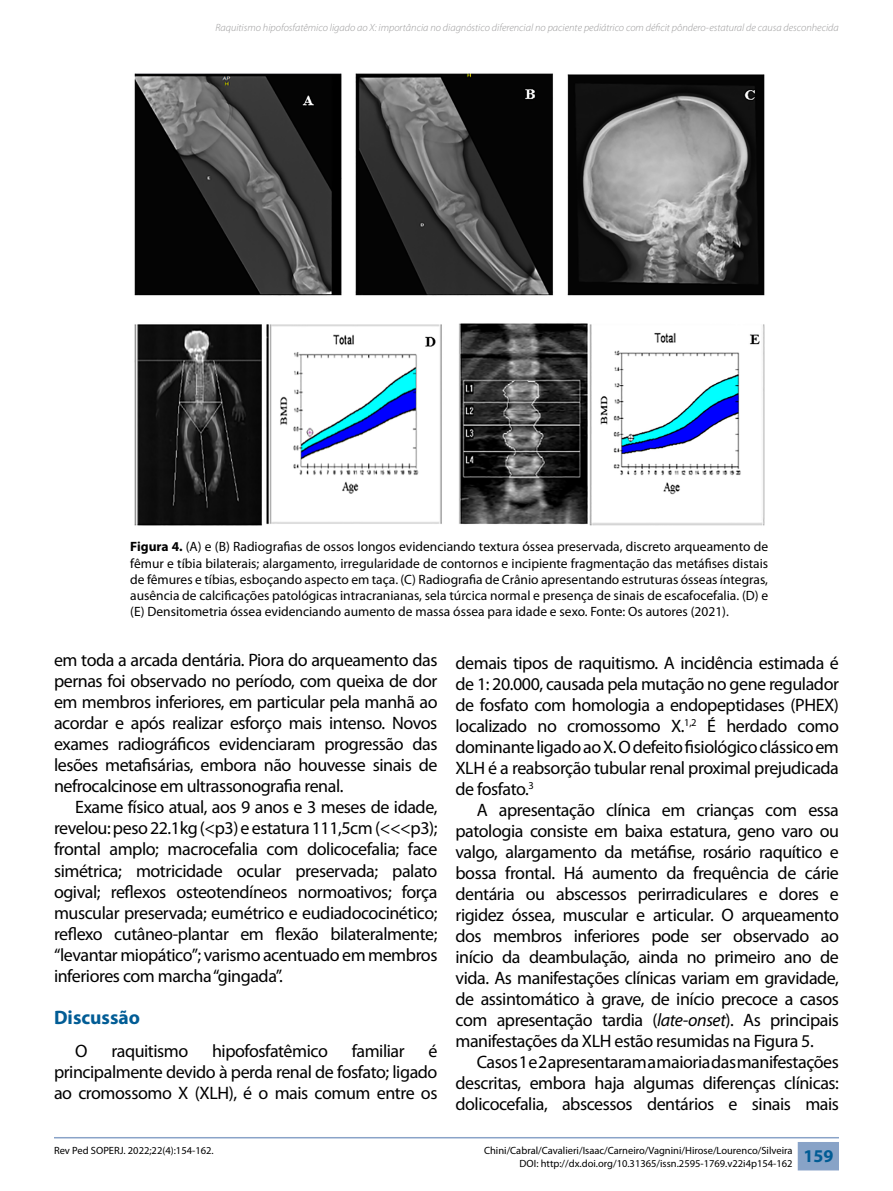
<style>
.page{position:relative;width:893px;height:1191px;background:#fff}
.page>*{position:absolute;margin:0;border:0;box-sizing:border-box;transform-origin:0 0}
.Tópico_e_subtópico{font:700 19.5px "Myriad Pro";color:#015c95}
.Texto{font:18px/21px "Myriad Pro";letter-spacing:-.025em;color:#000;text-align:justify}
.Legenda_da_Figura{font:13.5px/16.2px "Myriad Pro";color:#000;text-align:justify}
.t1{font:10.5px/12.6px "Myriad Pro";color:#000}
.t2{font:italic 300 10.5px "Myriad Pro";color:#9a999a}
.s1{font-weight:700}
.s2{font-style:italic}
</style>
<div class="page">
<hr style="left:54px;top:1137px;width:785px;height:1px;background:#89a3c8">
<div style="left:798px;top:1142px;width:41px;height:28px;background:#88a3c7"></div>
<img style="left:134px;top:73px;width:631px;height:453px">
<p class="t2" style="left:215px;top:21px;width:625px">Raquitismo hipofosfatêmico ligado ao X: importância no diagnóstico diferencial no paciente pediátrico com déficit pôndero-estatural de causa desconhecida</p>
<p class="Legenda_da_Figura" style="left:130px;top:538px;width:639px"><span class="s1">Figura 4.</span> (A) e (B) Radiografias de ossos longos evidenciando textura óssea preservada, discreto arqueamento de fêmur e tíbia bilaterais; alargamento, irregularidade de contornos e incipiente fragmentação das metáfises distais de fêmures e tíbias, esboçando aspecto em taça. (C) Radiografia de Crânio apresentando estruturas ósseas íntegras, ausência de calcificações patológicas intracranianas, sela túrcica normal e presença de sinais de escafocefalia. (D) e (E) Densitometria óssea evidenciando aumento de massa óssea para idade e sexo. Fonte: Os autores (2021).</p>
<p class="Texto" style="left:54px;top:649px;width:385px">em toda a arcada dentária. Piora do arqueamento das pernas foi observado no período, com queixa de dor em membros inferiores, em particular pela manhã ao acordar e após realizar esforço mais intenso. Novos exames radiográficos evidenciaram progressão das lesões metafisárias, embora não houvesse sinais de nefrocalcinose em ultrassonografia renal.</p>
<p class="Texto" style="left:54px;top:796px;width:385px;text-indent:21px">Exame físico atual, aos 9 anos e 3 meses de idade, revelou: peso 22.1kg (&lt;p3) e estatura 111,5cm (&lt;&lt;&lt;p3); frontal amplo; macrocefalia com dolicocefalia; face simétrica; motricidade ocular preservada; palato ogival; reflexos osteotendíneos normoativos; força muscular preservada; eumétrico e eudiadococinético; reflexo cutâneo-plantar em flexão bilateralmente; “levantar miopático”; varismo acentuado em membros inferiores com marcha “gingada”.</p>
<p class="Tópico_e_subtópico" style="left:54px;top:1004px;width:88px">Discussão</p>
<p class="Texto" style="left:75px;top:1040px;width:14px">O</p>
<p class="Texto" style="left:111px;top:1040px;width:78px">raquitismo</p>
<p class="Texto" style="left:212px;top:1040px;width:117px">hipofosfatêmico</p>
<p class="Texto" style="left:352px;top:1040px;width:55px">familiar</p>
<p class="Texto" style="left:455px;top:651px;width:385px">demais tipos de raquitismo. A incidência estimada é de 1: 20.000, causada pela mutação no gene regulador de fosfato com homologia a endopeptidases (PHEX) localizado no cromossomo X.<sup>1,2</sup> É herdado como dominante ligado ao X. O defeito fisiológico clássico em XLH é a reabsorção tubular renal proximal prejudicada de fosfato.<sup>3</sup></p>
<p class="Texto" style="left:455px;top:798px;width:385px;text-indent:21px">A apresentação clínica em crianças com essa patologia consiste em baixa estatura, geno varo ou valgo, alargamento da metáfise, rosário raquítico e bossa frontal. Há aumento da frequência de cárie dentária ou abscessos perirradiculares e dores e rigidez óssea, muscular e articular. O arqueamento dos membros inferiores pode ser observado ao início da deambulação, ainda no primeiro ano de vida. As manifestações clínicas variam em gravidade, de assintomático à grave, de início precoce a casos com apresentação tardia (<span class="s2">late-onset</span>). As principais manifestações da XLH estão resumidas na Figura 5.</p>
<p class="Texto" style="left:455px;top:1050px;width:385px;text-indent:21px">Casos 1 e 2 apresentaram a maioria das manifestações descritas, embora haja algumas diferenças clínicas: dolicocefalia, abscessos dentários e sinais mais</p>
<p class="Texto" style="left:54px;top:1040px;width:385px;text-indent:374px">é principalmente devido à perda renal de fosfato; ligado ao cromossomo X (XLH), é o mais comum entre os</p>
<p class="t1" style="left:54px;top:1143px;width:161px">Rev Ped SOPERJ. 2022;22(4):154-162.</p>
<p class="t1" style="left:520px;top:1144px;width:315px;text-indent:-36px">Chini/Cabral/Cavalieri/Isaac/Carneiro/Vagnini/Hirose/Lourenco/Silveira<br>DOI: http://dx.doi.org/10.31365/issn.2595-1769.v22i4p154-162 <sup>159</sup></p>
</div>
